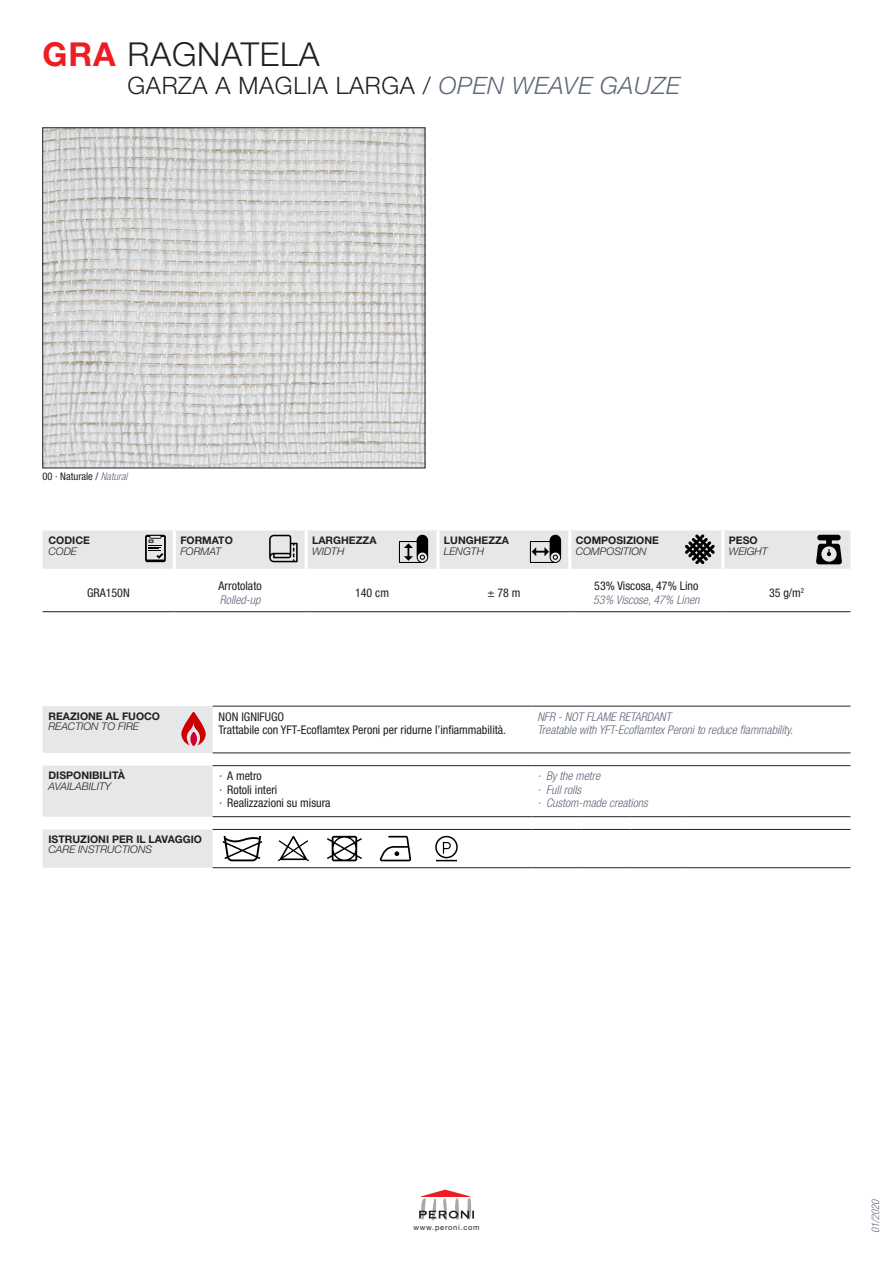
<style>
.page{position:relative;width:893px;height:1263px;background:#fff}
.page>*{position:absolute;margin:0;border:0;box-sizing:border-box;transform-origin:0 0}
.PRODOTTO_rosso{font:300 33px "Helvetica Neue LT Std";letter-spacing:.025em;color:#231f20}
.PRODOTTO_sotto{font:300 24px "Helvetica Neue LT Std";letter-spacing:.025em;color:#231f20}
.DATI_TECNICI_it{font:condensed 12px "Helvetica Neue LT Std";color:#231f20}
.DATI_TECNICI_en{font:italic 300 condensed 12px "Helvetica Neue LT Std";color:#5e6778}
.titoli_IT{font:700 10.5px "Helvetica Neue LT Std";color:#231f20}
.titolo_EN{font:italic 300 10.5px "Helvetica Neue LT Std";color:#231f20}
.COLORE{font:condensed 10.5px "Helvetica Neue LT Std";color:#231f20}
.t1{font:italic 300 condensed 10.5px "Helvetica Neue LT Std";color:#5e6778}
.t2{font:7.5px "Helvetica Neue LT Std";letter-spacing:.1em;color:#231f20}
.s1{font-weight:700;color:#ee1d23}
.s2{font-style:italic;color:#5e6778}
.s3{font-weight:300;font-style:italic;color:#5e6778}
.s4{font-style:italic}
.s5{font-weight:400}
</style>
<div class="page">
<svg style="left:419px;top:1189px;width:55px;height:31px"></svg>
<svg style="left:43px;top:530px;width:807px;height:39px;background:#d7d8da"></svg>
<hr style="left:213px;top:706px;width:318px;height:1px;background:#231f20">
<hr style="left:531px;top:706px;width:51px;height:1px;background:#231f20">
<hr style="left:582px;top:706px;width:50px;height:1px;background:#231f20">
<hr style="left:632px;top:706px;width:50px;height:1px;background:#231f20">
<hr style="left:682px;top:706px;width:168px;height:1px;background:#231f20">
<hr style="left:213px;top:753px;width:318px;height:1px;background:#231f20">
<hr style="left:531px;top:753px;width:51px;height:1px;background:#231f20">
<hr style="left:582px;top:753px;width:50px;height:1px;background:#231f20">
<hr style="left:632px;top:753px;width:50px;height:1px;background:#231f20">
<hr style="left:682px;top:753px;width:168px;height:1px;background:#231f20">
<hr style="left:213px;top:765px;width:318px;height:1px;background:#231f20">
<hr style="left:531px;top:765px;width:51px;height:1px;background:#231f20">
<hr style="left:582px;top:765px;width:50px;height:1px;background:#231f20">
<hr style="left:632px;top:765px;width:50px;height:1px;background:#231f20">
<hr style="left:682px;top:765px;width:168px;height:1px;background:#231f20">
<hr style="left:213px;top:816px;width:318px;height:1px;background:#231f20">
<hr style="left:531px;top:816px;width:51px;height:1px;background:#231f20">
<hr style="left:582px;top:816px;width:50px;height:1px;background:#231f20">
<hr style="left:632px;top:816px;width:50px;height:1px;background:#231f20">
<hr style="left:682px;top:816px;width:168px;height:1px;background:#231f20">
<hr style="left:213px;top:829px;width:318px;height:1px;background:#231f20">
<hr style="left:531px;top:829px;width:51px;height:1px;background:#231f20">
<hr style="left:582px;top:829px;width:50px;height:1px;background:#231f20">
<hr style="left:632px;top:829px;width:50px;height:1px;background:#231f20">
<hr style="left:682px;top:829px;width:168px;height:1px;background:#231f20">
<hr style="left:213px;top:867px;width:318px;height:1px;background:#231f20">
<hr style="left:531px;top:867px;width:51px;height:1px;background:#231f20">
<hr style="left:582px;top:867px;width:50px;height:1px;background:#231f20">
<hr style="left:632px;top:867px;width:50px;height:1px;background:#231f20">
<hr style="left:682px;top:867px;width:168px;height:1px;background:#231f20">
<svg style="left:43px;top:706px;width:170px;height:162px"></svg>
<svg style="left:222px;top:836px;width:40px;height:25px"></svg>
<svg style="left:278px;top:836px;width:31px;height:25px"></svg>
<svg style="left:327px;top:836px;width:35px;height:25px"></svg>
<svg style="left:380px;top:836px;width:31px;height:25px"></svg>
<svg style="left:435px;top:836px;width:23px;height:25px"></svg>
<hr style="left:43px;top:611px;width:131px;height:1px;background:#231f20">
<hr style="left:174px;top:611px;width:132px;height:1px;background:#231f20">
<hr style="left:306px;top:611px;width:132px;height:1px;background:#231f20">
<hr style="left:438px;top:611px;width:132px;height:1px;background:#231f20">
<hr style="left:570px;top:611px;width:153px;height:1px;background:#231f20">
<hr style="left:723px;top:611px;width:127px;height:1px;background:#231f20">
<svg style="left:42px;top:127px;width:43px;height:43px"></svg>
<svg style="left:382px;top:127px;width:43px;height:1px"></svg>
<img style="left:45px;top:130px;width:378px;height:336px">
<p class="PRODOTTO_rosso" style="left:43px;top:34px;width:279px"><span class="s1">GRA</span> RAGNATELA</p>
<p class="PRODOTTO_sotto" style="left:128px;top:70px;width:554px">GARZA A MAGLIA LARGA / <span class="s2">OPEN WEAVE GAUZE</span></p>
<p class="COLORE" style="left:43px;top:471px;width:86px">00 · Naturale / <span class="s3">Natural</span></p>
<p class="titoli_IT" style="left:49px;top:534px;width:43px">CODICE</p>
<p class="titolo_EN" style="left:49px;top:544px;width:30px">CODE</p>
<p class="DATI_TECNICI_it" style="left:87px;top:586px;width:44px">GRA150N</p>
<p class="titoli_IT" style="left:180px;top:534px;width:54px">FORMATO</p>
<p class="titolo_EN" style="left:180px;top:544px;width:43px">FORMAT</p>
<p class="DATI_TECNICI_it" style="left:219px;top:579px;width:45px">Arrotolato</p>
<p class="DATI_TECNICI_en" style="left:220px;top:592px;width:42px">Rolled-up</p>
<p class="titoli_IT" style="left:312px;top:534px;width:66px">LARGHEZZA</p>
<p class="titolo_EN" style="left:312px;top:544px;width:34px">WIDTH</p>
<p class="titoli_IT" style="left:444px;top:534px;width:67px">LUNGHEZZA</p>
<p class="titolo_EN" style="left:444px;top:544px;width:42px">LENGTH</p>
<p class="DATI_TECNICI_it" style="left:355px;top:586px;width:35px">140 cm</p>
<p class="DATI_TECNICI_it" style="left:487px;top:586px;width:35px">± 78 m</p>
<p class="titoli_IT" style="left:576px;top:534px;width:85px">COMPOSIZIONE</p>
<p class="titolo_EN" style="left:576px;top:544px;width:72px">COMPOSITION</p>
<p class="DATI_TECNICI_it" style="left:594px;top:579px;width:106px">53% Viscosa, 47% Lino</p>
<p class="DATI_TECNICI_en" style="left:593px;top:592px;width:108px">53% Viscose, 47% Linen</p>
<p class="titoli_IT" style="left:729px;top:534px;width:30px">PESO</p>
<p class="titolo_EN" style="left:729px;top:544px;width:40px">WEIGHT</p>
<p class="DATI_TECNICI_it" style="left:769px;top:586px;width:37px">35 g/m<sup>2</sup></p>
<p class="titoli_IT" style="left:49px;top:709px;width:113px">REAZIONE AL FUOCO</p>
<p class="titolo_EN" style="left:49px;top:720px;width:92px">REACTION TO FIRE</p>
<p class="titoli_IT" style="left:49px;top:769px;width:78px">DISPONIBILITÀ</p>
<p class="titolo_EN" style="left:49px;top:780px;width:64px">AVAILABILITY</p>
<p class="titoli_IT" style="left:49px;top:833px;width:155px">ISTRUZIONI PER IL LAVAGGIO</p>
<p class="titolo_EN" style="left:49px;top:843px;width:105px">CARE INSTRUCTIONS</p>
<p class="DATI_TECNICI_it" style="left:219px;top:709px;width:67px">NON IGNIFUGO</p>
<p class="DATI_TECNICI_it" style="left:219px;top:723px;width:289px">Trattabile con YFT-Ecoflamtex Peroni per ridurne l’infiammabilità.</p>
<p class="DATI_TECNICI_it" style="left:219px;top:769px;width:45px"><span class="s4">·</span> A metro</p>
<p class="DATI_TECNICI_it" style="left:219px;top:782px;width:60px"><span class="s4">·</span> Rotoli interi</p>
<p class="DATI_TECNICI_it" style="left:219px;top:796px;width:114px"><span class="s4">·</span> Realizzazioni su misura</p>
<p class="DATI_TECNICI_en" style="left:537px;top:709px;width:135px">NFR - NOT FLAME RETARDANT</p>
<p class="DATI_TECNICI_en" style="left:537px;top:723px;width:257px">Treatable with YFT-Ecoflamtex Peroni to reduce flammability.</p>
<p class="DATI_TECNICI_en" style="left:537px;top:769px;width:64px"><span class="s5">·</span> By the metre</p>
<p class="DATI_TECNICI_en" style="left:537px;top:783px;width:45px"><span class="s5">·</span> Full rolls</p>
<p class="DATI_TECNICI_en" style="left:537px;top:796px;width:112px"><span class="s5">·</span> Custom-made creations</p>
<p class="t2" style="left:413px;top:1223px;width:68px">www.peroni.com</p>
<p class="t1" style="left:869px;top:1233px;width:35px;rotate:-90deg">01/2020</p>
</div>
